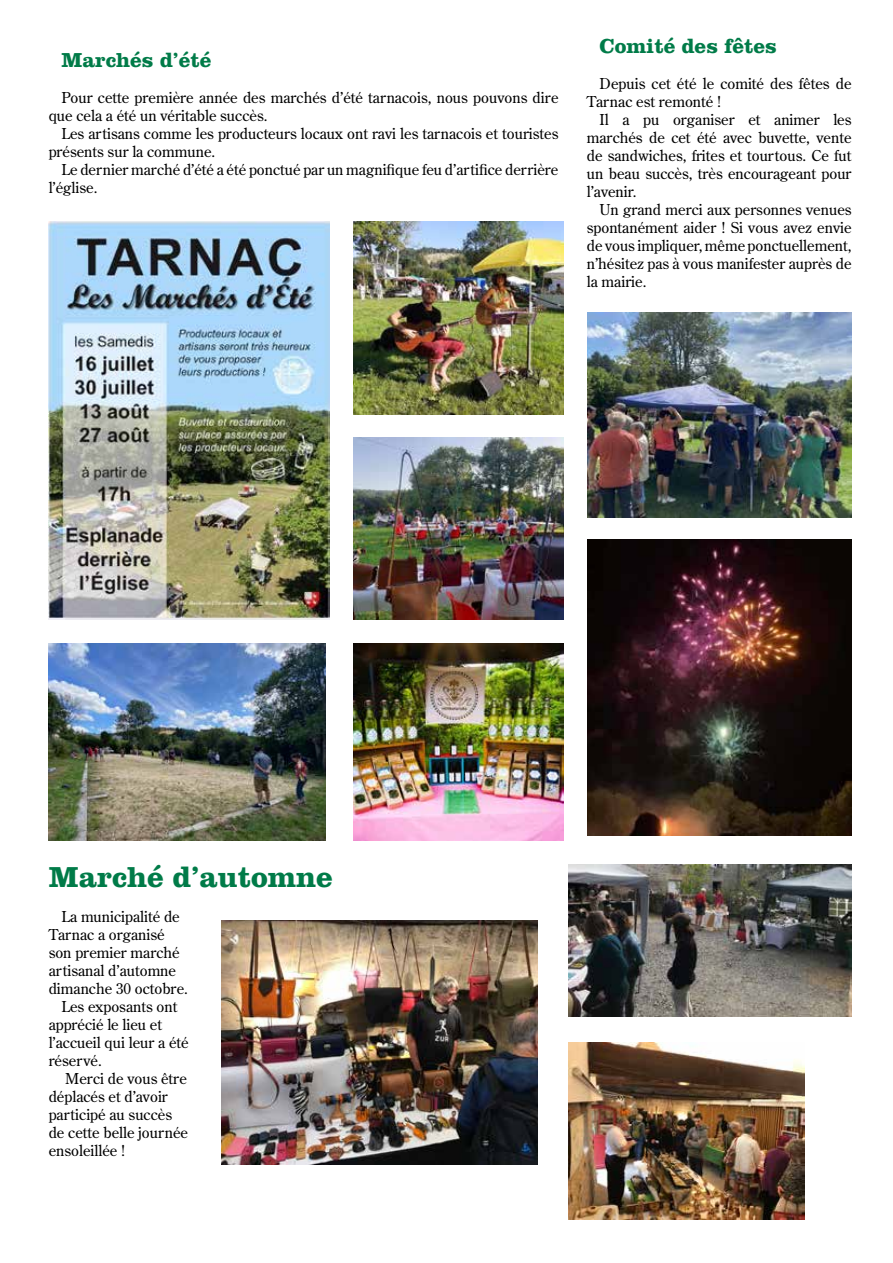
<style>
.page{position:relative;width:893px;height:1263px;background:#fff}
.page>*{position:absolute;margin:0;border:0;box-sizing:border-box;transform-origin:0 0}
.t1{font:700 30px "Clarendon";color:#007b48}
.t2{font:700 21px "Clarendon";color:#007b48}
.t3{font:15px/18px "Century Old Style";color:#000}
</style>
<div class="page">
<img style="left:353px;top:438px;width:210px;height:182px">
<img style="left:353px;top:221px;width:210px;height:194px">
<img style="left:49px;top:221px;width:281px;height:399px">
<img style="left:588px;top:312px;width:263px;height:205px">
<img style="left:588px;top:540px;width:263px;height:296px">
<img style="left:49px;top:643px;width:277px;height:198px">
<img style="left:568px;top:1043px;width:236px;height:177px">
<img style="left:221px;top:921px;width:317px;height:243px">
<img style="left:568px;top:865px;width:283px;height:151px">
<img style="left:353px;top:643px;width:210px;height:198px">
<h2 class="t2" style="left:61px;top:47px;width:151px">Marchés d’été</h2>
<p class="t3" style="left:49px;top:88px;width:511px;text-indent:13px">Pour cette première année des marchés d’été tarnacois, nous pouvons dire que cela a été un véritable succès.</p>
<p class="t3" style="left:49px;top:124px;width:511px;text-indent:13px">Les artisans comme les producteurs locaux ont ravi les tarnacois et touristes présents sur la commune.</p>
<p class="t3" style="left:49px;top:160px;width:511px;text-indent:13px">Le dernier marché d’été a été ponctué par un magnifique feu d’artifice derrière l’église.</p>
<h2 class="t2" style="left:600px;top:33px;width:179px">Comité des fêtes</h2>
<p class="t3" style="left:587px;top:74px;width:266px;text-indent:13px">Depuis cet été le comité des fêtes de<br>Tarnac est remonté !</p>
<p class="t3" style="left:587px;top:110px;width:266px;text-align:justify;text-indent:13px">Il a pu organiser et animer les marchés de cet été avec buvette, vente de sandwiches, frites et tourtous. Ce fut un beau succès, très encourageant pour l’avenir.</p>
<p class="t3" style="left:587px;top:200px;width:266px;text-align:justify;text-indent:13px">Un grand merci aux personnes venues spontanément aider ! Si vous avez envie de vous impliquer, même ponctuellement, n’hésitez pas à vous manifester auprès de la mairie.</p>
<h1 class="t1" style="left:49px;top:859px;width:286px">Marché d’automne</h1>
<p class="t3" style="left:61px;top:907px;width:120px">La municipalité de</p>
<p class="t3" style="left:49px;top:925px;width:118px">Tarnac a organisé</p>
<p class="t3" style="left:49px;top:943px;width:133px">son premier marché</p>
<p class="t3" style="left:49px;top:961px;width:129px">artisanal d’automne</p>
<p class="t3" style="left:49px;top:979px;width:141px">dimanche 30 octobre.</p>
<p class="t3" style="left:61px;top:997px;width:117px">Les exposants ont</p>
<p class="t3" style="left:49px;top:1015px;width:115px">apprécié le lieu et</p>
<p class="t3" style="left:49px;top:1033px;width:142px">l’accueil qui leur a été</p>
<p class="t3" style="left:49px;top:1051px;width:55px">réservé.</p>
<p class="t3" style="left:65px;top:1069px;width:123px">Merci de vous être</p>
<p class="t3" style="left:49px;top:1087px;width:121px">déplacés et d’avoir</p>
<p class="t3" style="left:49px;top:1105px;width:125px">participé au succès</p>
<p class="t3" style="left:49px;top:1123px;width:141px">de cette belle journée</p>
<p class="t3" style="left:49px;top:1141px;width:78px">ensoleillée !</p>
</div>
